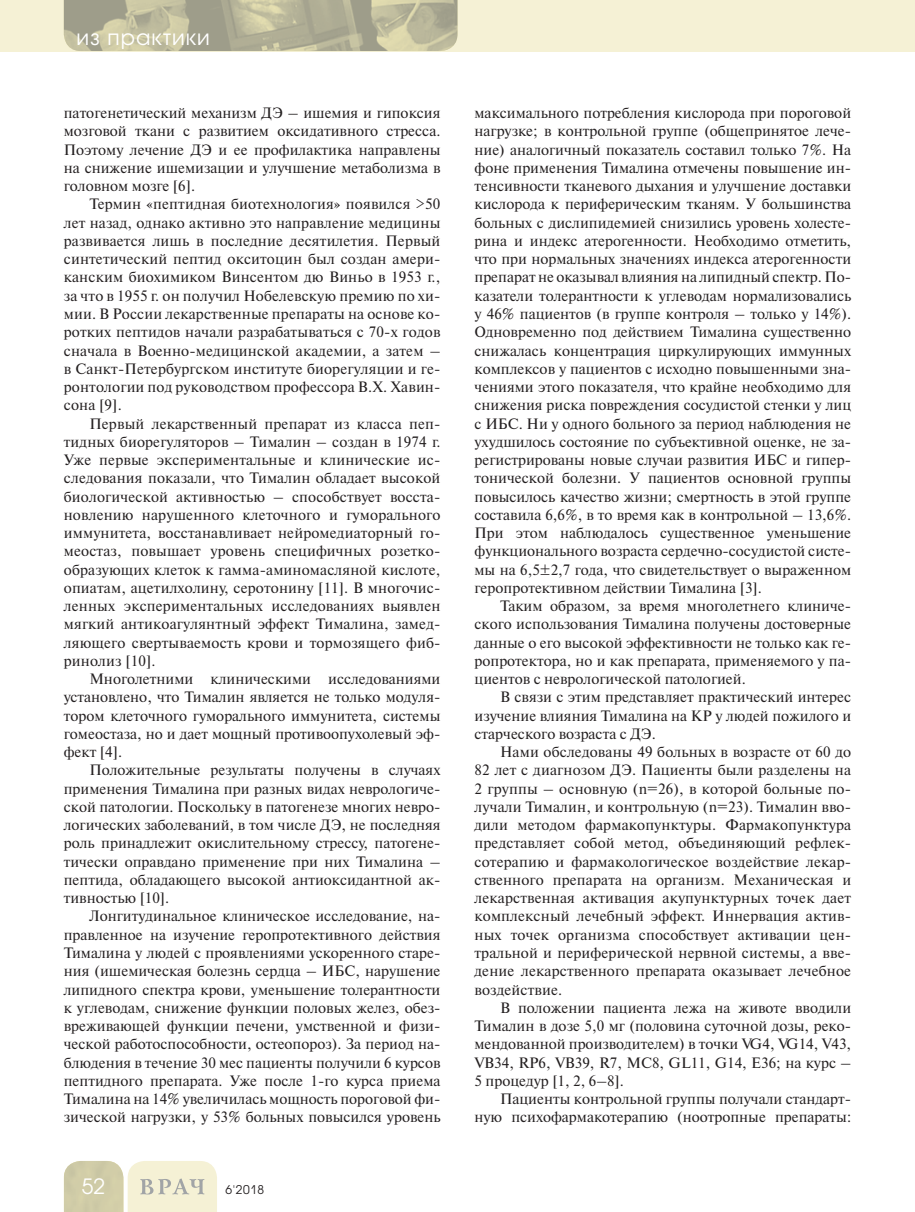
<style>
.page{position:relative;width:915px;height:1212px;background:#fff}
.page>*{position:absolute;margin:0;border:0;box-sizing:border-box;transform-origin:0 0}
.t1{font:21px "Avant Garde Gothic C";letter-spacing:.05em;color:#fff}
.t2{font:15px/18.3px "Newton C";color:#231f20;text-align:justify}
.t3{font:12px "Avant Garde Gothic C";color:#231f20}
</style>
<div class="page">
<div style="left:0;top:0;width:914px;height:51px;background:#f5f1d5"></div>
<svg style="left:64px;top:1161px;width:153px;height:51px;background:#e3e0c3"></svg>
<img style="left:64px;top:0;width:393px;height:51px">
<h1 class="t1" style="left:77px;top:27px;width:135px">из практики</h1>
<p class="t2" style="left:64px;top:105px;width:378px">патогенетический механизм ДЭ – ишемия и гипоксия мозговой ткани с развитием оксидативного стресса.<br>Поэтому лечение ДЭ и ее профилактика направлены нa cнижeниe ишeмизaции и улучшeниe метаболизма в головном мозге [6].</p>
<p class="t2" style="left:64px;top:197px;width:378px;text-indent:26px">Термин «пептидная биотехнология» появился &gt;50 лет назад, однако активно это направление медицины развивается лишь в последние десятилетия. Первый синтетический пептид окситоцин был создан амери&shy;канским биохимиком Винсентом дю Виньо в 1953 г., за что в 1955 г. он получил Нобелевскую премию по хи&shy;мии. В России лекарственные препараты на основе ко&shy;ротких пептидов начали разрабатываться с 70-х годов сначала в Военно-медицинской академии, а затем – в Санкт-Петербургском институте биорегуляции и ге&shy;ронтологии под руководством профессора В.Х. Хавин&shy;сона [9].</p>
<p class="t2" style="left:64px;top:416px;width:378px;text-indent:26px">Первый лекарственный препарат из класса пеп&shy;тидных биорегуляторов – Тималин – создан в 1974 г.<br>Уже первые экспериментальные и клинические ис&shy;следования показали, что Тималин обладает высокой биологической активностью – способствует восста&shy;новлению нарушенного клеточного и гуморального иммунитета, восстанавливает нейромедиаторный го&shy;меостаз, повышает уровень специфичных розетко&shy;образующих клеток к гамма-аминомасляной кислоте, опиатам, ацетилхолину, серотонину [11]. В многочис&shy;ленных экспериментальных исследованиях выявлен мягкий антикоагулянтный эффект Тималина, замед&shy;ляющего свертываемость крови и тормозящего фиб&shy;ринолиз [10].</p>
<p class="t2" style="left:64px;top:671px;width:378px;text-indent:26px">Многолетними клиническими исследованиями установлено, что Тималин является не только модуля&shy;тором клеточного гуморального иммунитета, системы гомеостаза, но и дает мощный противоопухолевый эф&shy;фект [4].</p>
<p class="t2" style="left:64px;top:763px;width:378px;text-indent:26px">Положительные результаты получены в случаях применения Тималина при разных видах неврологиче&shy;ской патологии. Поскольку в патогенезе многих невро&shy;логических заболеваний, в том числе ДЭ, не последняя роль принадлежит окислительному стрессу, патогене&shy;тически оправдано применение при них Тималина – пептида, обладающего высокой антиоксидантной ак&shy;тивностью [10].</p>
<p class="t2" style="left:64px;top:909px;width:378px;text-indent:26px">Лонгитудинальное клиническое исследование, на&shy;правленное на изучение геропротективного действия Тималина у людей с проявлениями ускоренного старе&shy;ния (ишемическая болезнь сердца – ИБС, нарушение липидного спектра крови, уменьшение толерантности к углеводам, снижение функции половых желез, обез&shy;вреживающей функции печени, умственной и физи&shy;ческой работоспособности, остеопороз). За период на&shy;блюдения в течение 30 мес пациенты получили 6 курсов пептидного препарата. Уже после 1-го курса приема Тималина на 14% увеличилась мощность пороговой фи&shy;зической нагрузки, у 53% больных повысился уровень</p>
<h1 class="t1" style="left:82px;top:1177px;width:25px">52</h1>
<p class="t3" style="left:225px;top:1184px;width:40px">6'2018</p>
<p class="t2" style="left:474px;top:105px;width:378px">максимального потребления кислорода при пороговой нагрузке; в контрольной группе (общепринятое лече&shy;ние) аналогичный показатель составил только 7%. На фоне применения Тималина отмечены повышение ин&shy;тенсивности тканевого дыхания и улучшение доставки кислорода к периферическим тканям. У большинства больных с дислипидемией снизились уровень холесте&shy;рина и индекс атерогенности. Необходимо отметить, что при нормальных значениях индекса атерогенности препарат не оказывал влияния на липидный спектр. По&shy;казатели толерантности к углеводам нормализовались у 46% пациентов (в группе контроля – только у 14%).<br>Одновременно под действием Тималина существенно снижалась концентрация циркулирующих иммунных комплексов у пациентов с исходно повышенными зна&shy;чениями этого показателя, что крайне необходимо для снижения риска повреждения сосудистой стенки у лиц с ИБС. Ни у одного больного за период наблюдения не ухудшилось состояние по субъективной оценке, не за&shy;регистрированы новые случаи развития ИБС и гипер&shy;тонической болезни. У пациентов основной группы повысилось качество жизни; смертность в этой группе составила 6,6%, в то время как в контрольной – 13,6%.<br>При этом наблюдалось существенное уменьшение функционального возраста сердечно-сосудистой систе&shy;мы на 6,5±2,7 года, что свидетельствует о выраженном геропротективном действии Тималина [3].</p>
<p class="t2" style="left:474px;top:598px;width:378px;text-indent:26px">Таким образом, за время многолетнего клиниче&shy;ского использования Тималина получены достоверные данные о его высокой эффективности не только как ге&shy;ропротектора, но и как препарата, применяемого у па&shy;циентов с неврологической патологией.</p>
<p class="t2" style="left:474px;top:690px;width:378px;text-indent:26px">В связи с этим представляет практический интерес изучение влияния Тималина на КР у людей пожилого и старческого возраста с ДЭ.</p>
<p class="t2" style="left:474px;top:744px;width:378px;text-indent:26px">Нами обследованы 49 больных в возрасте от 60 до 82 лет с диагнозом ДЭ. Пациенты были разделены на 2 группы – основную (n=26), в которой больные по&shy;лучали Тималин, и контрольную (n=23). Тималин вво&shy;дили методом фармакопунктуры. Фармакопунктура представляет собой метод, объединяющий рефлек&shy;сотерапию и фармакологическое воздействие лекар&shy;ственного препарата на организм. Механическая и лекарственная активация акупунктурных точек дает комплексный лечебный эффект. Иннервация актив&shy;ных точек организма способствует активации цен&shy;тральной и периферической нервной системы, а вве&shy;дение лекарственного препарата оказывает лечебное воздействие.</p>
<p class="t2" style="left:474px;top:1000px;width:378px;text-indent:26px">В положении пациента лежа на животе вводили Тималин в дозе 5,0 мг (половина суточной дозы, реко&shy;мендованной производителем) в точки VG4, VG14, V43, VB34, RP6, VB39, R7, MC8, GL11, G14, E36; на курс – 5 процедур [1, 2, 6–8].</p>
<p class="t2" style="left:474px;top:1091px;width:378px;text-align:right">Пациенты контрольной группы получали стандарт&shy;ную психофармакотерапию (ноотропные препараты:</p>
</div>
